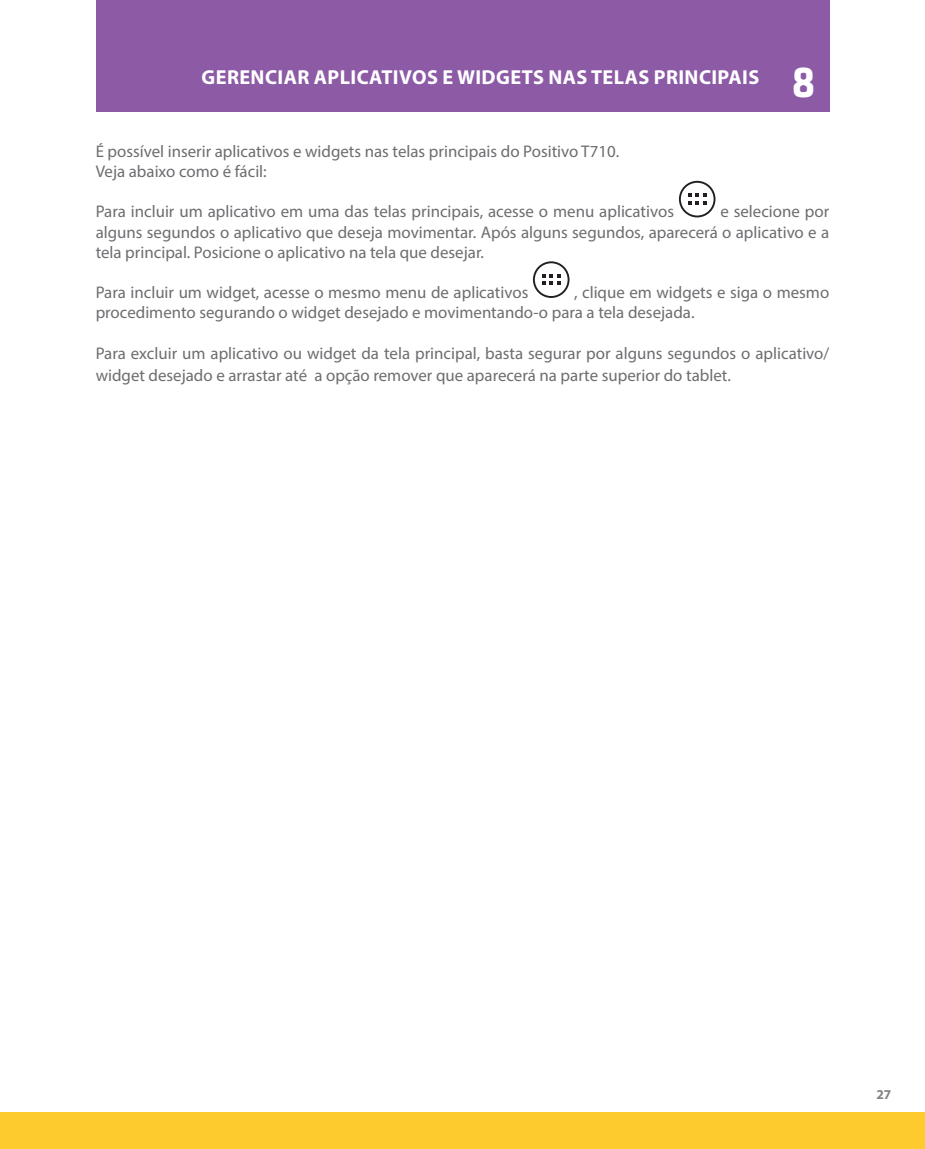
<style>
.page{position:relative;width:925px;height:1149px;background:#fff}
.page>*{position:absolute;margin:0;border:0;box-sizing:border-box;transform-origin:0 0}
.t1{font:700 45px "Klavika";color:#fff}
.t2{font:700 20.25px "Myriad Pro";letter-spacing:.02em;color:#fff}
.t3{font:16.88px/20.2px "Myriad Pro";color:#6c6d70}
.t4{font:700 13.5px "Myriad Pro";color:#818386}
</style>
<div class="page">
<div style="left:0;top:1111px;width:925px;height:37px;background:#fecb2f"></div>
<div style="left:96px;top:0;width:733px;height:112px;background:#8d5ba6"></div>
<div style="left:679px;top:181px;width:36px;height:36px;border:2px solid #231f20;border-radius:50%"></div>
<svg style="left:688px;top:193px;width:19px;height:12px"></svg>
<div style="left:533px;top:261px;width:36px;height:37px;border:2px solid #231f20;border-radius:50%"></div>
<svg style="left:542px;top:274px;width:19px;height:11px"></svg>
<p class="t2" style="left:202px;top:64px;width:559px">GERENCIAR APLICATIVOS E WIDGETS NAS TELAS PRINCIPAIS</p>
<h1 class="t1" style="left:792px;top:57px;width:25px">8</h1>
<p class="t3" style="left:96px;top:141px;width:525px">É possível inserir aplicativos e widgets nas telas principais do Positivo T710.<br>Veja abaixo como é fácil:</p>
<p class="t3" style="left:96px;top:201px;width:580px">Para incluir um aplicativo em uma das telas principais, acesse o menu aplicativos</p>
<p class="t3" style="left:96px;top:201px;width:735px;text-align:justify;text-indent:625px">e selecione por alguns segundos o aplicativo que deseja movimentar. Após alguns segundos, aparecerá o aplicativo e a tela principal. Posicione o aplicativo na tela que desejar.</p>
<p class="t3" style="left:96px;top:282px;width:434px">Para incluir um widget, acesse o mesmo menu de aplicativos</p>
<p class="t3" style="left:96px;top:282px;width:735px;text-indent:478px">, clique em widgets e siga o mesmo procedimento segurando o widget desejado e movimentando-o para a tela desejada.</p>
<p class="t3" style="left:96px;top:341px;width:735px;line-height:22.5px">Para excluir um aplicativo ou widget da tela principal, basta segurar por alguns segundos o aplicativo/ widget desejado e arrastar até a opção remover que aparecerá na parte superior do tablet.</p>
<p class="t4" style="left:876px;top:1085px;width:16px">27</p>
</div>
